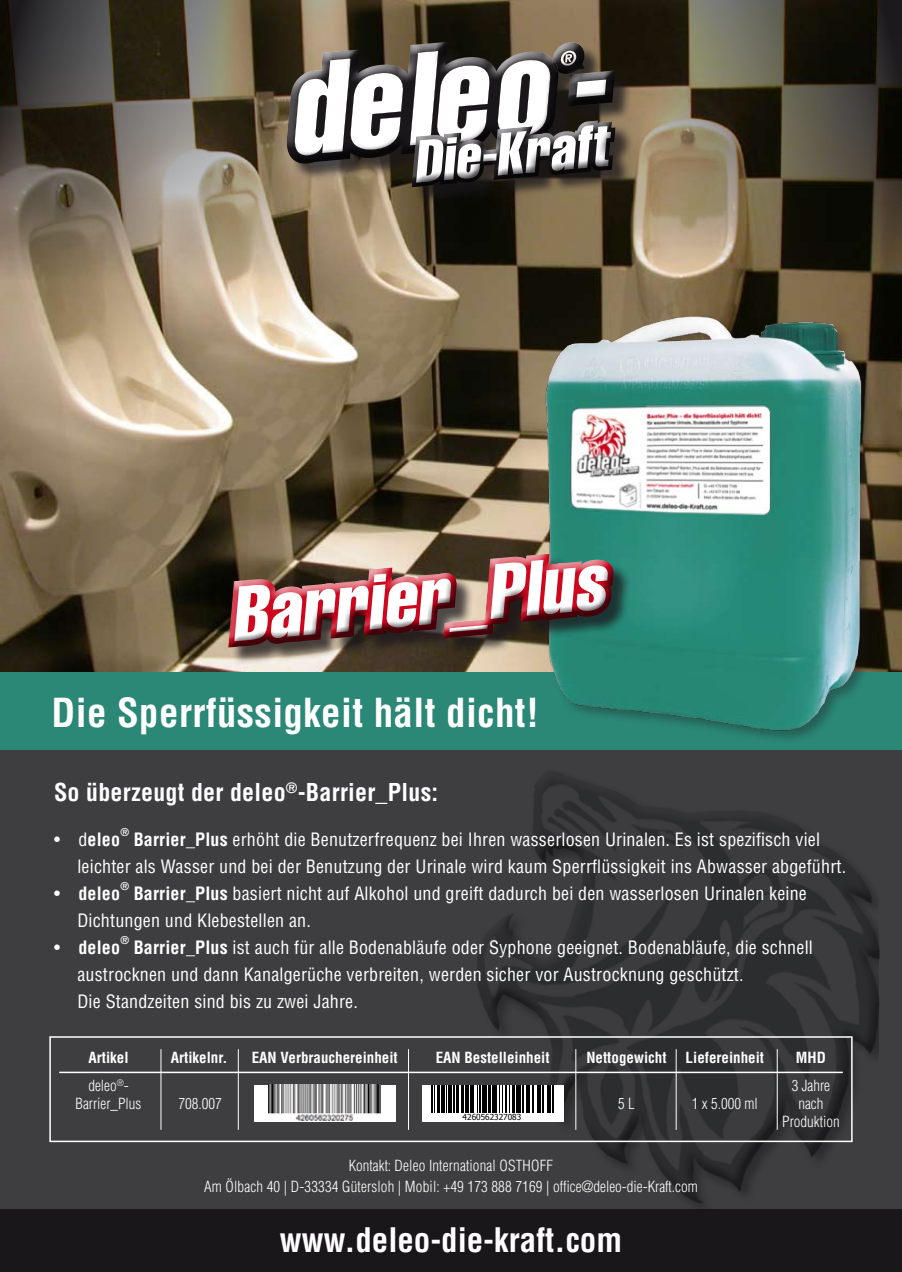
<style>
.page{position:relative;width:902px;height:1272px;background:#fff}
.page>*{position:absolute;margin:0;border:0;box-sizing:border-box;transform-origin:0 0}
.t1{font:italic extra-condensed 76.05px "Helvetica";color:#fff}
.t2{font:italic extra-condensed 58.8px "Helvetica";color:#fff}
.t3{font:700 condensed 39px "Helvetica";letter-spacing:.01em;color:#fff}
.t4{font:700 condensed 33px "Helvetica";color:#fff}
.t5{font:700 condensed 24px "Helvetica";letter-spacing:.01em;color:#fff}
.t6{font:condensed 18px/27px "Helvetica";letter-spacing:.01em;color:#fff}
.t7{font:700 condensed 18px "Helvetica";letter-spacing:.01em;color:#fff}
.t8{font:300 condensed 15px/18px "Helvetica";letter-spacing:.005em;color:#fff;text-align:center}
.t9{font:700 condensed 15px/27.6px "Helvetica";color:#fff}
.t10{font:700 condensed 10.5px "Helvetica";color:#fff}
.t11{font:8.25px "Tahoma";color:#000}
.s1{font-weight:400}
.s2{font-weight:700}
.s3{font-weight:300}
</style>
<div class="page">
<div style="left:0;top:733px;width:901px;height:538px;background:#3e3e40"></div>
<img style="left:0;top:279px;width:901px;height:393px">
<svg style="left:0;top:0;width:901px;height:279px;background:#615745"></svg>
<svg style="left:274px;top:14px;width:355px;height:148px;background:#524630"></svg>
<svg style="left:279px;top:18px;width:351px;height:159px;background:#554832"></svg>
<div style="left:413px;top:122px;width:220px;height:83px;background:#1a171b;opacity:.75"></div>
<svg style="left:451px;top:773px;width:179px;height:370px"></svg>
<svg style="left:461px;top:801px;width:419px;height:405px"></svg>
<div style="left:0;top:1209px;width:901px;height:62px;background:#1a171b"></div>
<div style="left:49px;top:1036px;width:803px;height:106px;border:2px solid #fff"></div>
<div style="left:254px;top:1084px;width:141px;height:37px;background:#fff"></div>
<img style="left:268px;top:1084px;width:113px;height:37px">
<div style="left:422px;top:1084px;width:141px;height:37px;background:#fff"></div>
<hr style="left:431px;top:1084px;width:2px;height:28px;background:#000">
<svg style="left:434px;top:1084px;width:1px;height:28px"></svg>
<hr style="left:436px;top:1084px;width:3px;height:28px;background:#000">
<hr style="left:441px;top:1084px;width:4px;height:28px;background:#000">
<svg style="left:446px;top:1084px;width:6px;height:28px"></svg>
<hr style="left:453px;top:1084px;width:2px;height:28px;background:#000">
<hr style="left:456px;top:1084px;width:2px;height:28px;background:#000">
<hr style="left:461px;top:1084px;width:3px;height:28px;background:#000">
<hr style="left:465px;top:1084px;width:3px;height:28px;background:#000">
<hr style="left:471px;top:1084px;width:3px;height:28px;background:#000">
<svg style="left:477px;top:1084px;width:3px;height:28px"></svg>
<hr style="left:481px;top:1084px;width:3px;height:28px;background:#000">
<hr style="left:485px;top:1084px;width:2px;height:28px;background:#000">
<hr style="left:488px;top:1084px;width:3px;height:28px;background:#000">
<hr style="left:491px;top:1084px;width:3px;height:28px;background:#000">
<hr style="left:495px;top:1084px;width:2px;height:28px;background:#000">
<svg style="left:499px;top:1084px;width:4px;height:28px"></svg>
<hr style="left:505px;top:1084px;width:2px;height:28px;background:#000">
<svg style="left:509px;top:1084px;width:7px;height:28px"></svg>
<hr style="left:517px;top:1084px;width:4px;height:28px;background:#000">
<hr style="left:522px;top:1084px;width:2px;height:28px;background:#000">
<hr style="left:527px;top:1084px;width:3px;height:28px;background:#000">
<hr style="left:532px;top:1084px;width:2px;height:28px;background:#000">
<hr style="left:538px;top:1084px;width:3px;height:28px;background:#000">
<hr style="left:542px;top:1084px;width:2px;height:28px;background:#000">
<hr style="left:546px;top:1084px;width:3px;height:28px;background:#000">
<svg style="left:550px;top:1084px;width:1px;height:28px"></svg>
<hr style="left:552px;top:1084px;width:2px;height:28px;background:#000">
<hr style="left:59px;top:1071px;width:783px;height:2px;background:#fff">
<hr style="left:160px;top:1049px;width:1px;height:80px;background:#fff">
<hr style="left:238px;top:1049px;width:1px;height:80px;background:#fff">
<hr style="left:408px;top:1049px;width:1px;height:80px;background:#fff">
<hr style="left:575px;top:1049px;width:1px;height:80px;background:#fff">
<hr style="left:675px;top:1049px;width:1px;height:80px;background:#fff">
<hr style="left:776px;top:1049px;width:1px;height:80px;background:#fff">
<div style="left:0;top:672px;width:901px;height:77px;background:#2b8776"></div>
<img style="left:515px;top:281px;width:373px;height:458px">
<svg style="left:215px;top:536px;width:408px;height:130px;background:#7b7c66"></svg>
<svg style="left:217px;top:540px;width:410px;height:129px;background:#834c48"></svg>
<svg style="left:284px;top:32px;width:344px;height:168px"></svg>
<h2 class="t2" style="left:410px;top:125px;width:196px;rotate:-5deg">Die-Kraft</h2>
<h1 class="t1" style="left:226px;top:566px;width:376px;rotate:-5deg">Barrier_Plus</h1>
<h3 class="t3" style="left:52px;top:688px;width:489px">Die Sperrfüssigkeit hält dicht!</h3>
<h3 class="t5" style="left:54px;top:777px;width:385px">So überzeugt der deleo<sup>®</sup>-Barrier_Plus:</h3>
<p class="t7" style="left:54px;top:828px;width:68px"><span class="s1">• d</span>eleo</p>
<p class="t10" style="left:120px;top:825px;width:10px">®</p>
<p class="t6" style="left:77px;top:825px;width:770px;text-indent:56px"><span class="s2">Barrier_Plus</span> erhöht die Benutzerfrequenz bei Ihren wasserlosen Urinalen. Es ist spezifisch viel leichter als Wasser und bei der Benutzung der Urinale wird kaum Sperrflüssigkeit ins Abwasser abgeführt.</p>
<p class="t7" style="left:54px;top:882px;width:68px"><span class="s1">•</span> deleo</p>
<p class="t10" style="left:120px;top:879px;width:10px">®</p>
<p class="t6" style="left:77px;top:879px;width:731px;text-indent:56px"><span class="s2">Barrier_Plus</span> basiert nicht auf Alkohol und greift dadurch bei den wasserlosen Urinalen keine<br>Dichtungen und Klebestellen an.</p>
<p class="t7" style="left:54px;top:936px;width:68px"><span class="s1">•</span> deleo</p>
<p class="t10" style="left:120px;top:933px;width:10px">®</p>
<p class="t6" style="left:77px;top:933px;width:736px;text-indent:56px"><span class="s2">Barrier_Plus</span> ist auch für alle Bodenabläufe oder Syphone geeignet. Bodenabläufe, die schnell austrocknen und dann Kanalgerüche verbreiten, werden sicher vor Austrocknung geschützt.<br>Die Standzeiten sind bis zu zwei Jahre.</p>
<p class="t9" style="left:88px;top:1044px;width:42px">Artikel <span class="s3">deleo</span><sup>®</sup><span class="s3">-</span></p>
<p class="t8" style="left:76px;top:1094px;width:67px">Barrier_Plus</p>
<p class="t9" style="left:171px;top:1044px;width:58px">Artikelnr.</p>
<p class="t8" style="left:178px;top:1094px;width:45px">708.007</p>
<p class="t9" style="left:252px;top:1044px;width:147px">EAN Verbrauchereinheit</p>
<p class="t9" style="left:435px;top:1044px;width:115px">EAN Bestelleinheit</p>
<p class="t11" style="left:462px;top:1111px;width:60px">4260562327083</p>
<p class="t9" style="left:586px;top:1044px;width:82px">Nettogewicht</p>
<p class="t8" style="left:618px;top:1094px;width:18px">5 L</p>
<p class="t9" style="left:685px;top:1044px;width:80px">Liefereinheit</p>
<p class="t8" style="left:692px;top:1094px;width:67px">1 x 5.000 ml</p>
<p class="t8" style="left:204px;top:1154px;width:495px;line-height:21px">Kontakt: Deleo International OSTHOFF<br>Am Ölbach 40 | D-33334 Gütersloh | Mobil: +49 173 888 7169 | office@deleo-die-Kraft.com</p>
<h3 class="t4" style="left:280px;top:1218px;width:343px">www.deleo-die-kraft.com</h3>
<p class="t9" style="left:795px;top:1044px;width:31px">MHD</p>
<p class="t8" style="left:782px;top:1076px;width:59px">3 Jahre nach<br>Produktion</p>
</div>
